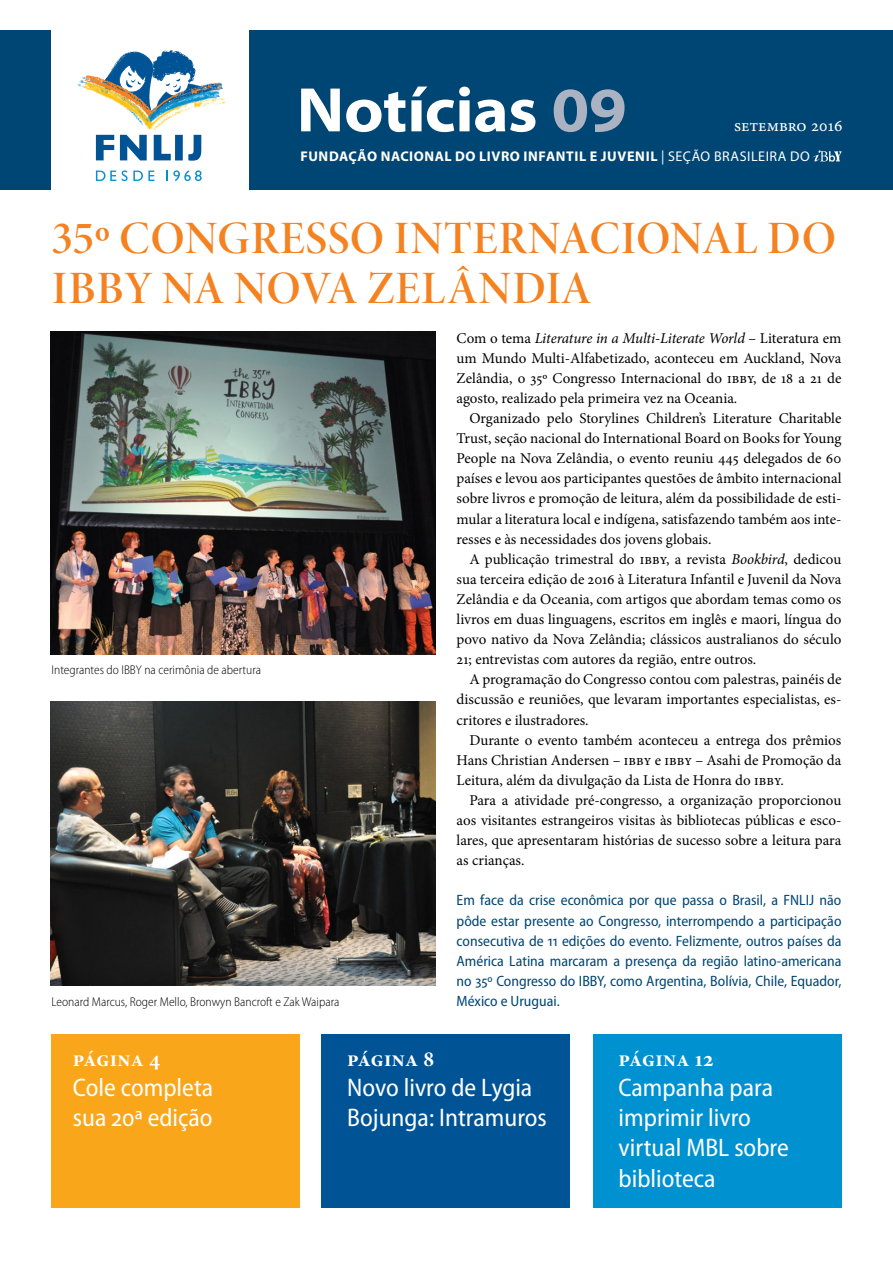
<style>
.page{position:relative;width:893px;height:1263px;background:#fff}
.page>*{position:absolute;margin:0;border:0;box-sizing:border-box;transform-origin:0 0}
.t1{font:700 semi-expanded 63.45px "Myriad Pro";letter-spacing:-.01em;color:#fff}
.t2{font:46.5px/50.2px "Minion Pro Semibold Disp";letter-spacing:.02em;color:#f58220}
.t3{font:semi-condensed 25.5px/30.2px "Myriad Pro";color:#fff}
.t4{font:22.5px "Minion Pro Bold Subh";letter-spacing:.01em;color:#fff}
.t5{font:16.95px "Minion Pro Capt";letter-spacing:-.01em;color:#fff}
.t6{font:15px/20.1px "Minion Pro";color:#000;text-align:justify}
.t7{font:semi-condensed 15px/20.1px "Myriad Pro";color:#004674;text-align:justify}
.t8{font:700 14.1px "Myriad Pro";letter-spacing:.04em;color:#fff}
.t9{font:300 semi-condensed 12.75px "Myriad Pro";color:#000}
.s1{color:#abb3c3}
.s2{font-weight:400}
.s3{font-style:italic}
</style>
<div class="page">
<div style="left:52px;top:1034px;width:248px;height:174px;background:#faa61a"></div>
<div style="left:322px;top:1034px;width:248px;height:174px;background:#005496"></div>
<div style="left:593px;top:1034px;width:248px;height:174px;background:#0091d1"></div>
<div style="left:0;top:30px;width:893px;height:159px;background:#004674"></div>
<div style="left:51px;top:9px;width:197px;height:185px;background:#fff"></div>
<svg style="left:114px;top:50px;width:80px;height:16px"></svg>
<svg style="left:96px;top:142px;width:18px;height:18px"></svg>
<svg style="left:120px;top:142px;width:27px;height:18px"></svg>
<svg style="left:188px;top:142px;width:13px;height:19px"></svg>
<svg style="left:154px;top:142px;width:17px;height:18px"></svg>
<div style="left:175px;top:135px;width:8px;height:25px;background:#005496"></div>
<svg style="left:96px;top:171px;width:20px;height:10px"></svg>
<svg style="left:122px;top:170px;width:32px;height:11px"></svg>
<svg style="left:167px;top:170px;width:35px;height:11px"></svg>
<img style="left:112px;top:66px;width:83px;height:3px">
<img style="left:82px;top:69px;width:120px;height:73px">
<img style="left:77px;top:80px;width:149px;height:59px">
<svg style="left:812px;top:150px;width:30px;height:12px"></svg>
<img style="left:51px;top:332px;width:384px;height:323px">
<img style="left:50px;top:702px;width:385px;height:283px">
<h1 class="t1" style="left:297px;top:74px;width:332px">Notícias <span class="s1">09</span></h1>
<p class="t5" style="left:734px;top:115px;width:110px">setembro 2016</p>
<p class="t8" style="left:301px;top:149px;width:511px">FUNDAÇÃO NACIONAL DO LIVRO INFANTIL E JUVENIL <span class="s2">| SEÇÃO BRASILEIRA DO</span></p>
<h2 class="t2" style="left:52px;top:214px;width:786px">35º CONGRESSO INTERNACIONAL DO<br>IBBY NA NOVA ZELÂNDIA</h2>
<p class="t6" style="left:457px;top:328px;width:386px">Com o tema <span class="s3">Literature in a Multi-Literate World</span> – Literatura em um Mundo Multi-Alfabetizado, aconteceu em Auckland, Nova Zelândia, o 35º Congresso Internacional do IBBY, de 18 a 21 de agosto, realizado pela primeira vez na Oceania.</p>
<p class="t6" style="left:457px;top:408px;width:386px;text-indent:13px">Organizado pelo Storylines Children’s Literature Charitable Trust, seção nacional do International Board on Books for Young People na Nova Zelândia, o evento reuniu 445 delegados de 60 países e levou aos participantes questões de âmbito internacional sobre livros e promoção de leitura, além da possibilidade de esti&shy;mular a literatura local e indígena, satisfazendo também aos inte&shy;resses e às necessidades dos jovens globais.</p>
<p class="t6" style="left:457px;top:549px;width:386px;text-indent:13px">A publicação trimestral do IBBY, a revista <span class="s3">Bookbird</span>, dedicou sua terceira edição de 2016 à Literatura Infantil e Juvenil da Nova Zelândia e da Oceania, com artigos que abordam temas como os livros em duas linguagens, escritos em inglês e maori, língua do povo nativo da Nova Zelândia; clássicos australianos do século 21; entrevistas com autores da região, entre outros.</p>
<p class="t6" style="left:457px;top:669px;width:386px;text-indent:13px">A programação do Congresso contou com palestras, painéis de discussão e reuniões, que levaram importantes especialistas, es&shy;critores e ilustradores.</p>
<p class="t6" style="left:457px;top:730px;width:386px;text-indent:13px">Durante o evento também aconteceu a entrega dos prêmios Hans Christian Andersen – IBBY e IBBY – Asahi de Promoção da Leitura, além da divulgação da Lista de Honra do IBBY.</p>
<p class="t6" style="left:457px;top:790px;width:386px;text-indent:13px">Para a atividade pré-congresso, a organização proporcionou aos visitantes estrangeiros visitas às bibliotecas públicas e esco&shy;lares, que apresentaram histórias de sucesso sobre a leitura para as crianças.</p>
<p class="t7" style="left:457px;top:891px;width:386px">Em face da crise econômica por que passa o Brasil, a FNLIJ não pôde estar presente ao Congresso, interrompendo a participação consecutiva de 11 edições do evento. Felizmente, outros países da América Latina marcaram a presença da região latino-americana no 35º Congresso do IBBY, como Argentina, Bolívia, Chile, Equador, México e Uruguai.</p>
<p class="t9" style="left:52px;top:663px;width:211px">Integrantes do IBBY na cerimônia de abertura</p>
<p class="t9" style="left:52px;top:994px;width:289px">Leonard Marcus, Roger Mello, Bronwyn Bancroft e Zak Waipara</p>
<h3 class="t4" style="left:73px;top:1045px;width:89px">página 4</h3>
<h3 class="t3" style="left:73px;top:1073px;width:142px">Cole completa sua 20ª edição</h3>
<h3 class="t4" style="left:347px;top:1045px;width:88px">página 8</h3>
<h3 class="t3" style="left:347px;top:1073px;width:201px">Novo livro de Lygia<br>Bojunga: Intramuros</h3>
<h3 class="t4" style="left:619px;top:1045px;width:96px">página 12</h3>
<h3 class="t3" style="left:619px;top:1073px;width:172px">Campanha para imprimir livro virtual MBL sobre biblioteca</h3>
</div>
